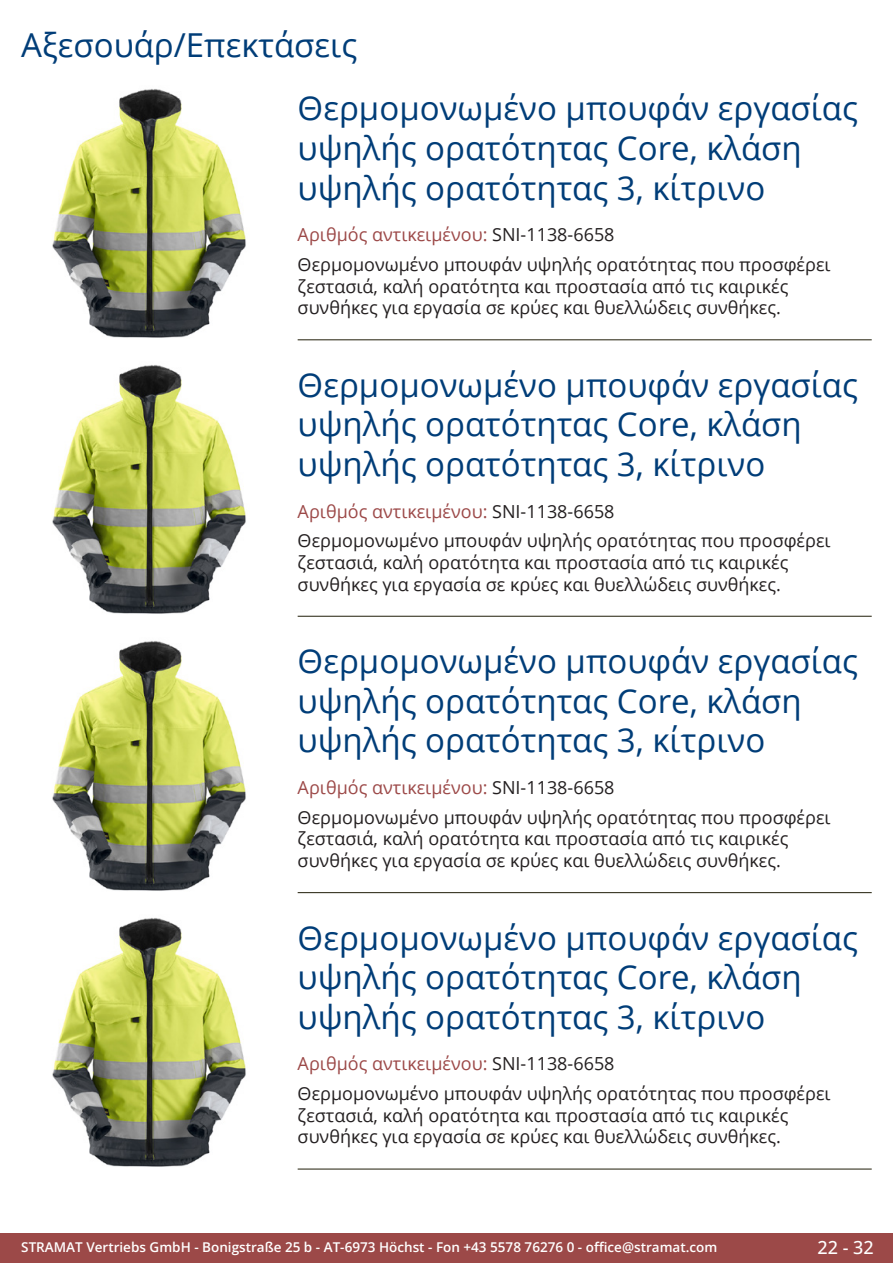
<style>
.page{position:relative;width:893px;height:1263px;background:#fff}
.page>*{position:absolute;margin:0;border:0;box-sizing:border-box;transform-origin:0 0}
.Produkttitel{font:33px/39.6px "Open Sans";color:#003d78}
.RastTitel{font:33px "Open Sans";color:#003d78}
.Beschreibung_Text{font:18px/21.6px "Open Sans";color:#231f20}
.TechDaten_Überschrif{font:18px "Open Sans";color:#9c4948}
.t1{font:500 18px "Open Sans";color:#fff}
.t2{font:600 13.5px "Open Sans";color:#fff}
.s1{color:#231f20}
</style>
<div class="page">
<div style="left:0;top:1233px;width:893px;height:30px;background:#9c4948"></div>
<hr style="left:298px;top:340px;width:574px;height:1px;background:#201d08">
<hr style="left:298px;top:616px;width:574px;height:1px;background:#201d08">
<hr style="left:298px;top:892px;width:574px;height:1px;background:#201d08">
<hr style="left:298px;top:1169px;width:574px;height:1px;background:#201d08">
<img style="left:52px;top:89px;width:194px;height:249px">
<img style="left:52px;top:365px;width:194px;height:249px">
<img style="left:52px;top:641px;width:194px;height:250px">
<img style="left:52px;top:918px;width:194px;height:249px">
<p class="RastTitel" style="left:21px;top:22px;width:338px">Αξεσουάρ/Επεκτάσεις</p>
<p class="Produkttitel" style="left:298px;top:88px;width:562px">Θερμομονωμένο μπουφάν εργασίας υψηλής ορατότητας Core, κλάση υψηλής ορατότητας 3, κίτρινο</p>
<p class="TechDaten_Überschrif" style="left:298px;top:222px;width:318px">Αριθμός αντικειμένου: <span class="s1">SNI-1138-6658</span></p>
<p class="Beschreibung_Text" style="left:298px;top:253px;width:535px">Θερμομονωμένο μπουφάν υψηλής ορατότητας που προσφέρει ζεστασιά, καλή ορατότητα και προστασία από τις καιρικές συνθήκες για εργασία σε κρύες και θυελλώδεις συνθήκες.</p>
<p class="Produkttitel" style="left:298px;top:364px;width:562px">Θερμομονωμένο μπουφάν εργασίας υψηλής ορατότητας Core, κλάση υψηλής ορατότητας 3, κίτρινο</p>
<p class="TechDaten_Überschrif" style="left:298px;top:499px;width:318px">Αριθμός αντικειμένου: <span class="s1">SNI-1138-6658</span></p>
<p class="Beschreibung_Text" style="left:298px;top:530px;width:535px">Θερμομονωμένο μπουφάν υψηλής ορατότητας που προσφέρει ζεστασιά, καλή ορατότητα και προστασία από τις καιρικές συνθήκες για εργασία σε κρύες και θυελλώδεις συνθήκες.</p>
<p class="Produkttitel" style="left:298px;top:640px;width:562px">Θερμομονωμένο μπουφάν εργασίας υψηλής ορατότητας Core, κλάση υψηλής ορατότητας 3, κίτρινο</p>
<p class="TechDaten_Überschrif" style="left:298px;top:775px;width:318px">Αριθμός αντικειμένου: <span class="s1">SNI-1138-6658</span></p>
<p class="Beschreibung_Text" style="left:298px;top:806px;width:535px">Θερμομονωμένο μπουφάν υψηλής ορατότητας που προσφέρει ζεστασιά, καλή ορατότητα και προστασία από τις καιρικές συνθήκες για εργασία σε κρύες και θυελλώδεις συνθήκες.</p>
<p class="Produkttitel" style="left:298px;top:917px;width:562px">Θερμομονωμένο μπουφάν εργασίας υψηλής ορατότητας Core, κλάση υψηλής ορατότητας 3, κίτρινο</p>
<p class="TechDaten_Überschrif" style="left:298px;top:1051px;width:318px">Αριθμός αντικειμένου: <span class="s1">SNI-1138-6658</span></p>
<p class="Beschreibung_Text" style="left:298px;top:1082px;width:535px">Θερμομονωμένο μπουφάν υψηλής ορατότητας που προσφέρει ζεστασιά, καλή ορατότητα και προστασία από τις καιρικές συνθήκες για εργασία σε κρύες και θυελλώδεις συνθήκες.</p>
<p class="t2" style="left:21px;top:1238px;width:698px">STRAMAT Vertriebs GmbH - Bonigstraße 25 b - AT-6973 Höchst - Fon +43 5578 76276 0 - office@stramat.com</p>
<p class="t1" style="left:817px;top:1234px;width:58px">22 - 32</p>
</div>
